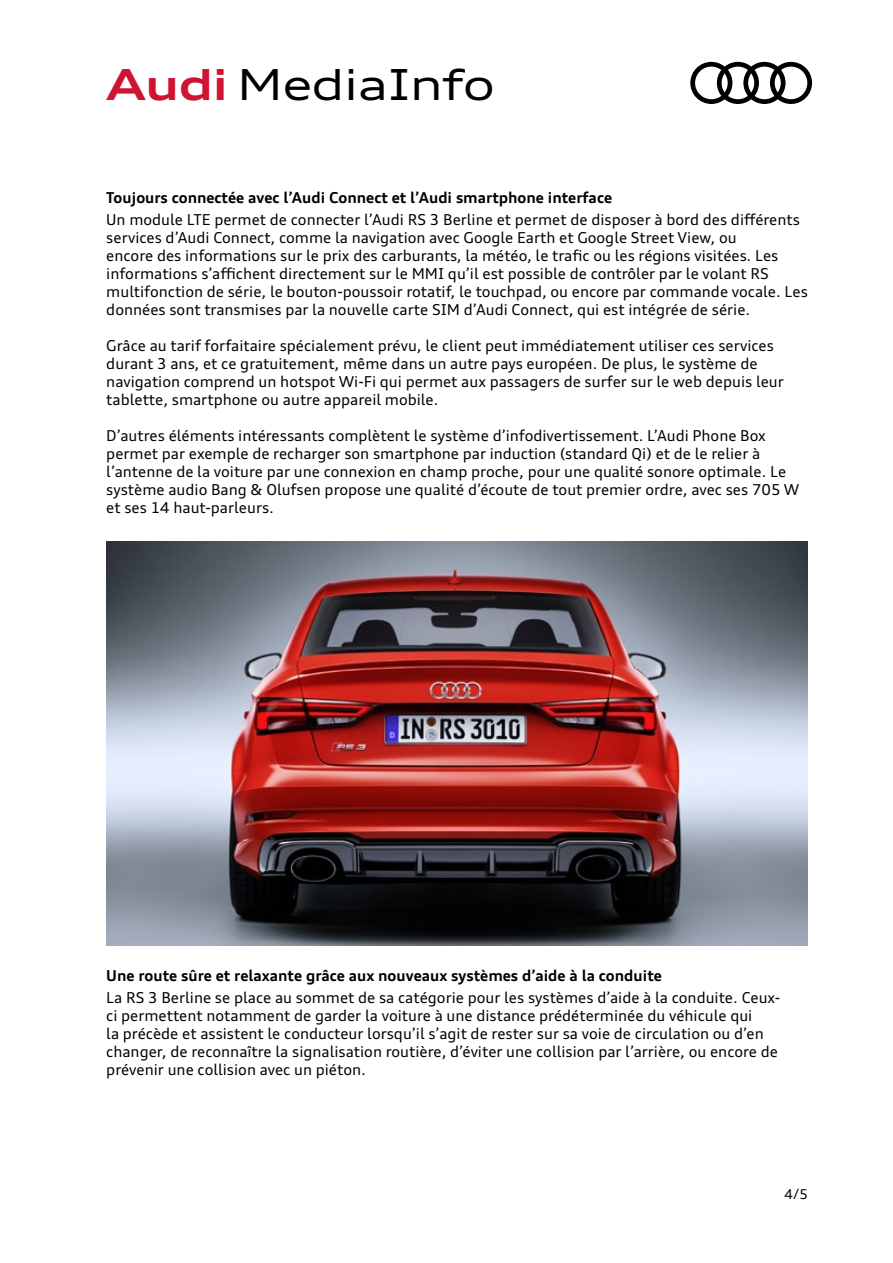
<style>
.page{position:relative;width:893px;height:1263px;background:#fff}
.page>*{position:absolute;margin:0;border:0;box-sizing:border-box;transform-origin:0 0}
.t1{font:expanded 42.75px "Audi Type";letter-spacing:-.015em;color:#000}
.t2{font:15px/18px "Audi Type";color:#000}
.t3{font:700 15px "Audi Type";color:#000}
.t4{font:13.5px "Audi Type";color:#000}
.s1{font-weight:700;color:#ce1432}
</style>
<div class="page">
<svg style="left:690px;top:62px;width:122px;height:42px"></svg>
<img style="left:106px;top:542px;width:702px;height:404px">
<h1 class="t1" style="left:106px;top:58px;width:390px"><span class="s1">Audi</span> MediaInfo</h1>
<p class="t3" style="left:106px;top:188px;width:507px">Toujours connectée avec l’Audi Connect et l’Audi smartphone interface</p>
<p class="t2" style="left:106px;top:210px;width:703px">Un module LTE permet de connecter l’Audi RS 3 Berline et permet de disposer à bord des différents services d’Audi Connect, comme la navigation avec Google Earth et Google Street View, ou<br>encore des informations sur le prix des carburants, la météo, le trafic ou les régions visitées. Les informations s’affichent directement sur le MMI qu’il est possible de contrôler par le volant RS multifonction de série, le bouton-poussoir rotatif, le touchpad, ou encore par commande vocale. Les données sont transmises par la nouvelle carte SIM d’Audi Connect, qui est intégrée de série.</p>
<p class="t2" style="left:106px;top:336px;width:679px">Grâce au tarif forfaitaire spécialement prévu, le client peut immédiatement utiliser ces services durant 3 ans, et ce gratuitement, même dans un autre pays européen. De plus, le système de navigation comprend un hotspot Wi-Fi qui permet aux passagers de surfer sur le web depuis leur tablette, smartphone ou autre appareil mobile.</p>
<p class="t2" style="left:106px;top:426px;width:695px">D’autres éléments intéressants complètent le système d’infodivertissement. L’Audi Phone Box permet par exemple de recharger son smartphone par induction (standard Qi) et de le relier à l’antenne de la voiture par une connexion en champ proche, pour une qualité sonore optimale. Le système audio Bang &amp; Olufsen propose une qualité d’écoute de tout premier ordre, avec ses 705 W et ses 14 haut-parleurs.</p>
<p class="t3" style="left:106px;top:966px;width:557px">Une route sûre et relaxante grâce aux nouveaux systèmes d’aide à la conduite</p>
<p class="t2" style="left:106px;top:989px;width:675px">La RS 3 Berline se place au sommet de sa catégorie pour les systèmes d’aide à la conduite. Ceux&shy;ci permettent notamment de garder la voiture à une distance prédéterminée du véhicule qui<br>la précède et assistent le conducteur lorsqu’il s’agit de rester sur sa voie de circulation ou d’en changer, de reconnaître la signalisation routière, d’éviter une collision par l’arrière, ou encore de prévenir une collision avec un piéton.</p>
<p class="t4" style="left:785px;top:1186px;width:25px">4/5</p>
</div>
